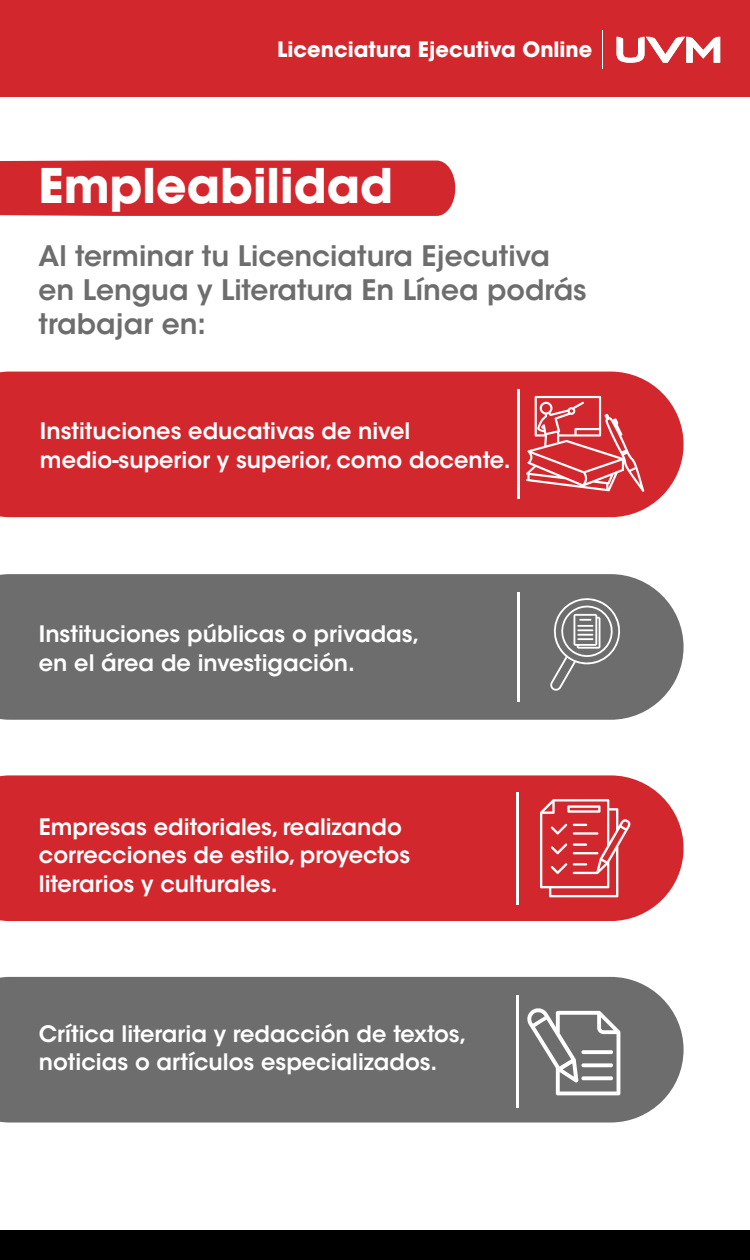
<style>
.page{position:relative;width:750px;height:1260px;background:#fff}
.page>*{position:absolute;margin:0;border:0;box-sizing:border-box;transform-origin:0 0}
.t1{font:700 47.4px "ITC Avant Garde Std";color:#fff}
.t2{font:600 28.05px/33.8px "ITC Avant Garde Std";color:#6d6d6d}
.t3{font:600 22.5px/28.5px "ITC Avant Garde Std";color:#fff}
.t4{font:700 21px "ITC Avant Garde Std";color:#fff}
</style>
<div class="page">
<div style="left:0;top:0;width:750px;height:97px;background:#d3272e"></div>
<hr style="left:602px;top:30px;width:1px;height:39px;background:#fff">
<svg style="left:617px;top:37px;width:103px;height:26px"></svg>
<div style="left:0;top:574px;width:684px;height:146px;background:#6d6d6d"></div>
<div style="left:0;top:372px;width:684px;height:145px;background:#d3272e"></div>
<div style="left:0;top:775px;width:684px;height:146px;background:#d3272e"></div>
<hr style="left:517px;top:389px;width:3px;height:109px;background:#fff">
<hr style="left:517px;top:592px;width:3px;height:110px;background:#fff">
<hr style="left:516px;top:792px;width:3px;height:113px;background:#fff">
<div style="left:0;top:977px;width:684px;height:146px;background:#6d6d6d"></div>
<hr style="left:516px;top:995px;width:3px;height:113px;background:#fff">
<div style="left:0;top:161px;width:455px;height:55px;background:#d3272e"></div>
<div style="left:0;top:1230px;width:750px;height:30px;background:#000"></div>
<svg style="left:549px;top:594px;width:75px;height:97px;background:#858585"></svg>
<svg style="left:540px;top:799px;width:90px;height:98px"></svg>
<svg style="left:526px;top:396px;width:118px;height:96px;background:#dc545a"></svg>
<svg style="left:526px;top:1007px;width:94px;height:88px"></svg>
<svg style="left:581px;top:1050px;width:32px;height:4px"></svg>
<svg style="left:581px;top:1063px;width:32px;height:4px"></svg>
<svg style="left:581px;top:1076px;width:32px;height:4px"></svg>
<p class="t4" style="left:277px;top:36px;width:317px">Licenciatura Ejecutiva Online</p>
<h1 class="t1" style="left:39px;top:154px;width:356px">Empleabilidad</h1>
<p class="t2" style="left:39px;top:239px;width:550px">Al terminar tu Licenciatura Ejecutiva en Lengua y Literatura En Línea podrás trabajar en:</p>
<p class="t3" style="left:40px;top:417px;width:472px">Instituciones educativas de nivel medio-superior y superior, como docente.</p>
<p class="t3" style="left:39px;top:620px;width:382px">Instituciones públicas o privadas, en el área de investigación.</p>
<p class="t3" style="left:39px;top:812px;width:373px">Empresas editoriales, realizando correcciones de estilo, proyectos literarios y culturales.</p>
<p class="t3" style="left:39px;top:1019px;width:429px">Crítica literaria y redacción de textos, noticias o artículos especializados.</p>
</div>
